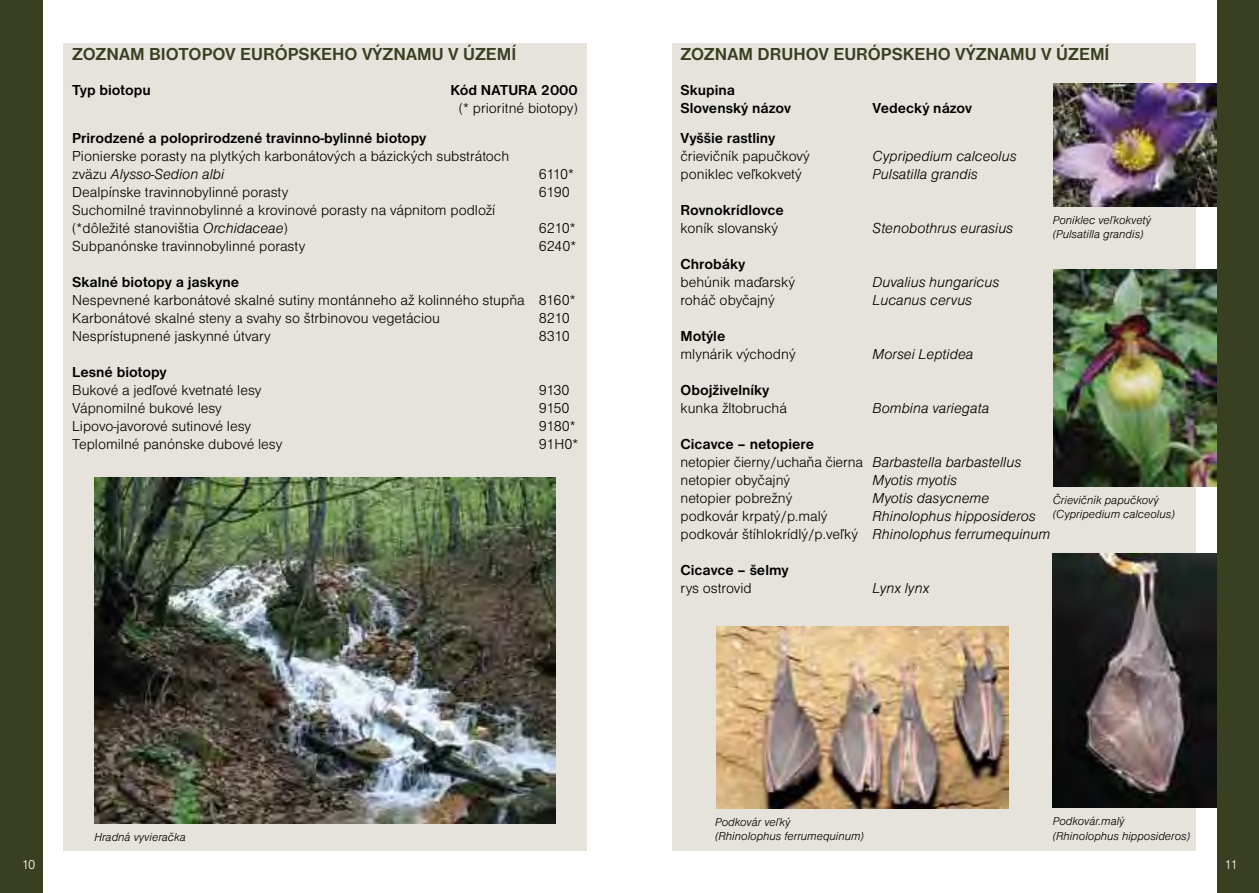
<style>
.page{position:relative;width:1259px;height:893px;background:#fff}
.page>*{position:absolute;margin:0;border:0;box-sizing:border-box;transform-origin:0 0}
.nadpisy_v_clankoch{font:700 18px "Nimbus San DEE";color:#393f21}
.tabulka_-_biotopy_EU{font:15px "Nimbus San DEE Ligh";color:#000}
.zoznam_druhov_-_tabulka{font:15px "Nimbus San DEE Ligh";color:#000}
.zoznam_druhov_-_tabulka-2{font:15px "Nimbus San DEE Ligh Ital";color:#000}
.zoznam_druhov_-_tabulka-3{font:700 15px "Nimbus San DEE";color:#000}
.tabulka_-_biotopy_EU-2{font:700 15px "Nimbus San DEE";color:#000}
.tabulka_-_zoznam_biotopovEU{font:700 15px "Nimbus San DEE";color:#000}
.tabulka_-_biotopy_EU-3{font:15px "Nimbus San DEE Ligh Ital";color:#000}
.tabulka_-_zoznam_biotopovEU-2{font:15px "Nimbus San DEE Ligh";color:#000}
.t1{font:13.5px "Nimbus San DEE Ligh";color:#fff}
.text_k_obrázkom{font:12px/14.4px "Nimbus San DEE Ligh Ital";color:#000}
.s1{font-family:"Nimbus San DEE Ligh"}
.s2{font-family:"Nimbus San DEE Ligh Ital"}
</style>
<div class="page">
<div style="left:0;top:0;width:43px;height:893px;background:#393f21"></div>
<div style="left:1216px;top:0;width:43px;height:893px;background:#393f21"></div>
<div style="left:64px;top:43px;width:523px;height:807px;background:#e5e3db"></div>
<div style="left:672px;top:43px;width:523px;height:807px;background:#e5e3db"></div>
<img style="left:1053px;top:84px;width:163px;height:122px">
<img style="left:1053px;top:269px;width:163px;height:217px">
<img style="left:1052px;top:554px;width:164px;height:254px">
<img style="left:716px;top:627px;width:293px;height:181px">
<img style="left:95px;top:478px;width:460px;height:345px">
<p class="nadpisy_v_clankoch" style="left:72px;top:44px;width:446px">ZOZNAM BIOTOPOV EURÓPSKEHO VÝZNAMU V ÚZEMÍ</p>
<p class="tabulka_-_zoznam_biotopovEU" style="left:72px;top:82px;width:80px">Typ biotopu</p>
<p class="tabulka_-_zoznam_biotopovEU" style="left:450px;top:82px;width:129px">Kód NATURA 2000</p>
<p class="tabulka_-_zoznam_biotopovEU-2" style="left:459px;top:100px;width:120px">(* prioritné biotopy)</p>
<p class="tabulka_-_biotopy_EU-2" style="left:72px;top:130px;width:356px">Prirodzené a poloprirodzené travinno-bylinné biotopy</p>
<p class="tabulka_-_biotopy_EU" style="left:72px;top:148px;width:438px">Pionierske porasty na plytkých karbonátových a bázických substrátoch</p>
<p class="tabulka_-_biotopy_EU-3" style="left:72px;top:166px;width:153px"><span class="s1">zväzu</span> Alysso-Sedion albi</p>
<p class="tabulka_-_biotopy_EU" style="left:539px;top:166px;width:37px">6110*</p>
<p class="tabulka_-_biotopy_EU" style="left:72px;top:184px;width:218px">Dealpínske travinnobylinné porasty</p>
<p class="tabulka_-_biotopy_EU" style="left:539px;top:184px;width:32px">6190</p>
<p class="tabulka_-_biotopy_EU" style="left:72px;top:202px;width:424px">Suchomilné travinnobylinné a krovinové porasty na vápnitom podloží</p>
<p class="tabulka_-_biotopy_EU" style="left:72px;top:220px;width:217px">(*dôležité stanovištia <span class="s2">Orchidaceae</span>)</p>
<p class="tabulka_-_biotopy_EU" style="left:539px;top:220px;width:38px">6210*</p>
<p class="tabulka_-_biotopy_EU" style="left:72px;top:238px;width:234px">Subpanónske travinnobylinné porasty</p>
<p class="tabulka_-_biotopy_EU" style="left:539px;top:238px;width:39px">6240*</p>
<p class="tabulka_-_biotopy_EU-2" style="left:72px;top:274px;width:168px">Skalné biotopy a jaskyne</p>
<p class="tabulka_-_biotopy_EU" style="left:72px;top:292px;width:505px">Nespevnené karbonátové skalné sutiny montánneho až kolinného stupňa 8160*</p>
<p class="tabulka_-_biotopy_EU" style="left:72px;top:310px;width:369px">Karbonátové skalné steny a svahy so štrbinovou vegetáciou</p>
<p class="tabulka_-_biotopy_EU" style="left:539px;top:310px;width:33px">8210</p>
<p class="tabulka_-_biotopy_EU" style="left:72px;top:328px;width:200px">Nesprístupnené jaskynné útvary</p>
<p class="tabulka_-_biotopy_EU" style="left:539px;top:328px;width:32px">8310</p>
<p class="tabulka_-_biotopy_EU-2" style="left:72px;top:364px;width:96px">Lesné biotopy</p>
<p class="tabulka_-_biotopy_EU" style="left:72px;top:382px;width:191px">Bukové a jedľové kvetnaté lesy</p>
<p class="tabulka_-_biotopy_EU" style="left:539px;top:382px;width:32px">9130</p>
<p class="tabulka_-_biotopy_EU" style="left:72px;top:400px;width:151px">Vápnomilné bukové lesy</p>
<p class="tabulka_-_biotopy_EU" style="left:539px;top:400px;width:32px">9150</p>
<p class="tabulka_-_biotopy_EU" style="left:72px;top:418px;width:180px">Lipovo-javorové sutinové lesy</p>
<p class="tabulka_-_biotopy_EU" style="left:539px;top:418px;width:38px">9180*</p>
<p class="tabulka_-_biotopy_EU" style="left:72px;top:436px;width:211px">Teplomilné panónske dubové lesy</p>
<p class="tabulka_-_biotopy_EU" style="left:539px;top:436px;width:41px">91H0*</p>
<p class="text_k_obrázkom" style="left:94px;top:830px;width:93px">Hradná vyvieračka</p>
<p class="nadpisy_v_clankoch" style="left:680px;top:44px;width:430px">ZOZNAM DRUHOV EURÓPSKEHO VÝZNAMU V ÚZEMÍ</p>
<p class="zoznam_druhov_-_tabulka-3" style="left:680px;top:82px;width:56px">Skupina</p>
<p class="zoznam_druhov_-_tabulka-3" style="left:680px;top:100px;width:112px">Slovenský názov</p>
<p class="zoznam_druhov_-_tabulka-3" style="left:872px;top:100px;width:101px">Vedecký názov</p>
<p class="zoznam_druhov_-_tabulka-3" style="left:680px;top:130px;width:96px">Vyššie rastliny</p>
<p class="zoznam_druhov_-_tabulka" style="left:680px;top:148px;width:131px">črievičník papučkový</p>
<p class="zoznam_druhov_-_tabulka-2" style="left:872px;top:148px;width:145px">Cypripedium calceolus</p>
<p class="zoznam_druhov_-_tabulka" style="left:680px;top:166px;width:123px">poniklec veľkokvetý</p>
<p class="zoznam_druhov_-_tabulka-2" style="left:872px;top:166px;width:107px">Pulsatilla grandis</p>
<p class="zoznam_druhov_-_tabulka-3" style="left:680px;top:202px;width:105px">Rovnokrídlovce</p>
<p class="zoznam_druhov_-_tabulka" style="left:680px;top:220px;width:99px">koník slovanský</p>
<p class="zoznam_druhov_-_tabulka-2" style="left:872px;top:220px;width:142px">Stenobothrus eurasius</p>
<p class="zoznam_druhov_-_tabulka-3" style="left:680px;top:256px;width:66px">Chrobáky</p>
<p class="zoznam_druhov_-_tabulka" style="left:680px;top:274px;width:116px">behúnik maďarský</p>
<p class="zoznam_druhov_-_tabulka-2" style="left:872px;top:274px;width:128px">Duvalius hungaricus</p>
<p class="zoznam_druhov_-_tabulka" style="left:680px;top:292px;width:96px">roháč obyčajný</p>
<p class="zoznam_druhov_-_tabulka-2" style="left:872px;top:292px;width:101px">Lucanus cervus</p>
<p class="zoznam_druhov_-_tabulka-3" style="left:680px;top:328px;width:46px">Motýle</p>
<p class="zoznam_druhov_-_tabulka" style="left:680px;top:346px;width:117px">mlynárik východný</p>
<p class="zoznam_druhov_-_tabulka-2" style="left:872px;top:346px;width:102px">Morsei Leptidea</p>
<p class="zoznam_druhov_-_tabulka-3" style="left:680px;top:382px;width:90px">Obojživelníky</p>
<p class="zoznam_druhov_-_tabulka" style="left:680px;top:400px;width:108px">kunka žltobruchá</p>
<p class="zoznam_druhov_-_tabulka-2" style="left:872px;top:400px;width:118px">Bombina variegata</p>
<p class="zoznam_druhov_-_tabulka-3" style="left:680px;top:436px;width:135px">Cicavce – netopiere</p>
<p class="zoznam_druhov_-_tabulka" style="left:680px;top:454px;width:342px">netopier čierny/uchaňa čierna <span class="s2">Barbastella barbastellus</span></p>
<p class="zoznam_druhov_-_tabulka" style="left:680px;top:472px;width:111px">netopier obyčajný</p>
<p class="zoznam_druhov_-_tabulka-2" style="left:872px;top:472px;width:86px">Myotis myotis</p>
<p class="zoznam_druhov_-_tabulka" style="left:680px;top:490px;width:113px">netopier pobrežný</p>
<p class="zoznam_druhov_-_tabulka-2" style="left:872px;top:490px;width:118px">Myotis dasycneme</p>
<p class="zoznam_druhov_-_tabulka" style="left:680px;top:508px;width:148px">podkovár krpatý/p.malý</p>
<p class="zoznam_druhov_-_tabulka-2" style="left:872px;top:508px;width:165px">Rhinolophus hipposideros</p>
<p class="zoznam_druhov_-_tabulka" style="left:680px;top:526px;width:371px">podkovár štíhlokrídlý/p.veľký <span class="s2">Rhinolophus ferrumequinum</span></p>
<p class="zoznam_druhov_-_tabulka-3" style="left:680px;top:562px;width:110px">Cicavce – šelmy</p>
<p class="zoznam_druhov_-_tabulka" style="left:680px;top:580px;width:73px">rys ostrovid</p>
<p class="zoznam_druhov_-_tabulka-2" style="left:872px;top:580px;width:58px">Lynx lynx</p>
<p class="text_k_obrázkom" style="left:1052px;top:213px;width:100px">Poniklec veľkokvetý</p>
<p class="text_k_obrázkom" style="left:1052px;top:227px;width:92px">(Pulsatilla grandis)</p>
<p class="text_k_obrázkom" style="left:1052px;top:493px;width:123px">Črievičník papučkový (Cypripedium calceolus)</p>
<p class="text_k_obrázkom" style="left:715px;top:815px;width:77px">Podkovár veľký</p>
<p class="text_k_obrázkom" style="left:715px;top:829px;width:150px">(Rhinolophus ferrumequinum)</p>
<p class="text_k_obrázkom" style="left:1052px;top:814px;width:139px">Podkovár.malý (Rhinolophus hipposideros)</p>
<p class="t1" style="left:22px;top:857px;width:15px">10</p>
<p class="t1" style="left:1224px;top:857px;width:15px">11</p>
</div>
